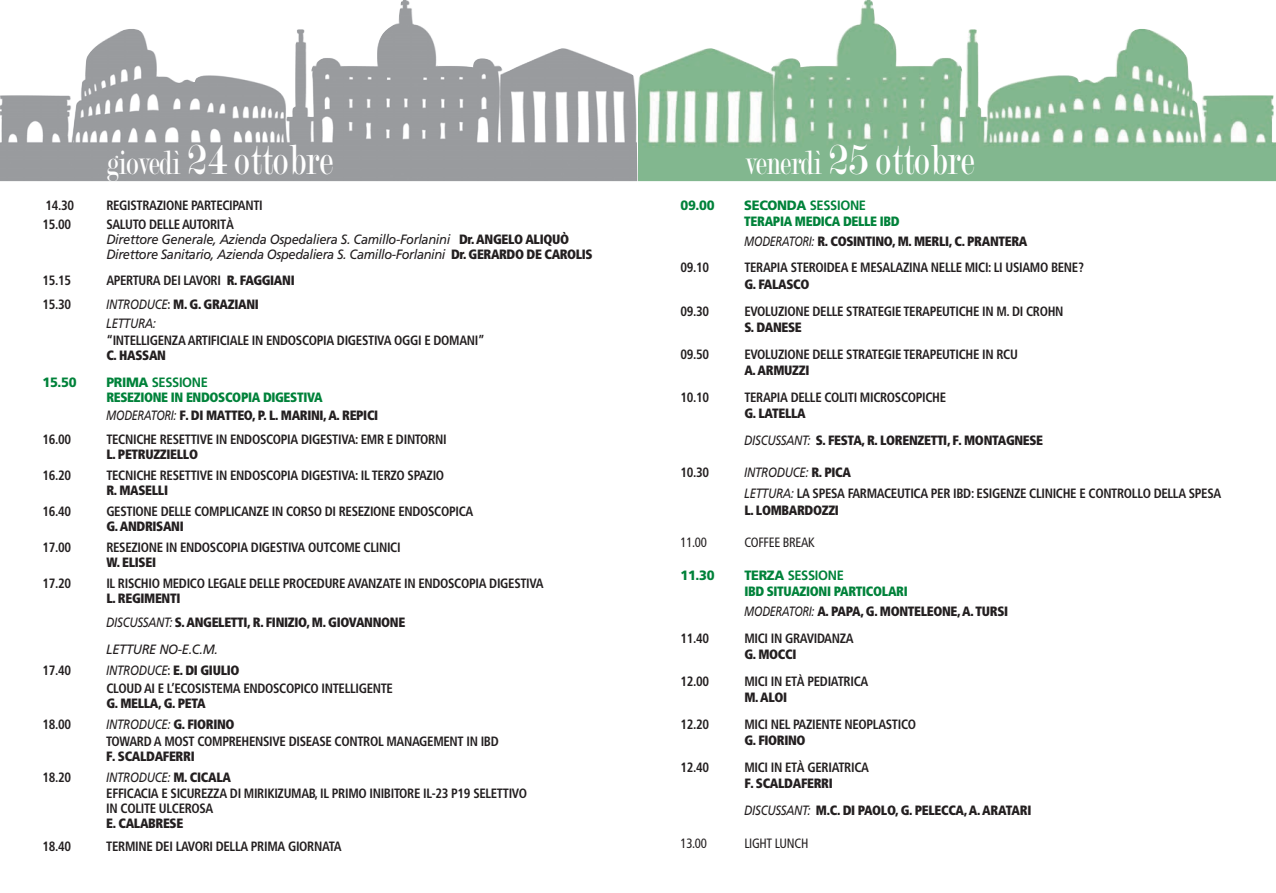
<style>
.page{position:relative;width:1276px;height:893px;background:#fff}
.page>*{position:absolute;margin:0;border:0;box-sizing:border-box;transform-origin:0 0}
.t1{font:45px "Modern";letter-spacing:.025em;color:#fff}
.t2{font:700 condensed 13.5px/16.5px "Frutiger";letter-spacing:-.025em;color:#231f20;scale:.95 1}
.t3{font:900 condensed 13.5px/26.7px "Frutiger";letter-spacing:-.025em;color:#231f20;scale:.95 1}
.t4{font:italic 13.5px/15px "Frutiger";letter-spacing:-.025em;color:#231f20;scale:.95 1}
.t5{font:900 condensed 13.5px/16.4px "Frutiger";letter-spacing:-.025em;color:#00823a;scale:.95 1}
.t6{font:700 condensed 13.5px/18px "Frutiger";letter-spacing:-.025em;color:#231f20;scale:.85 1}
.t7{font:condensed 13.5px "Frutiger";letter-spacing:-.025em;color:#231f20;scale:.95 1}
.t8{font:italic 13.5px/19.5px "Frutiger";letter-spacing:-.025em;color:#231f20;scale:.85 1}
.t9{font:900 13.5px "Frutiger";letter-spacing:-.025em;color:#00823a;scale:.95 1}
.s1{font-size:36px}
.s2{font-weight:700;font-style:normal;font-stretch:condensed}
.s3{font-weight:900;font-style:normal;font-stretch:condensed}
.s4{font-weight:900}
.s5{font-stretch:normal}
.s6{font-weight:700;font-stretch:normal}
.s7{font-weight:400;font-style:italic;font-stretch:normal}
</style>
<div class="page">
<img style="left:0;top:0;width:1276px;height:181px">
<h1 class="t1" style="left:107px;top:137px;width:228px"><span class="s1">giovedì</span> 24 ottobre</h1>
<h1 class="t1" style="left:745px;top:137px;width:231px"><span class="s1">venerdì</span> 25 ottobre</h1>
<p class="t2" style="left:46px;top:198px;width:32px">14.30</p>
<p class="t2" style="left:106px;top:198px;width:166px">REGISTRAZIONE PARTECIPANTI</p>
<p class="t2" style="left:43px;top:218px;width:32px">15.00</p>
<p class="t4" style="left:106px;top:218px;width:513px"><span class="s2">SALUTO DELLE AUTORITÀ<br></span>Direttore Generale, Azienda Ospedaliera S. Camillo-Forlanini <span class="s3">Dr. ANGELO ALIQUÒ<br></span>Direttore Sanitario, Azienda Ospedaliera S. Camillo-Forlanini <span class="s3">Dr. GERARDO DE CAROLIS</span></p>
<p class="t2" style="left:43px;top:273px;width:32px">15.15</p>
<p class="t2" style="left:106px;top:273px;width:200px">APERTURA DEI LAVORI <span class="s4">R. FAGGIANI</span></p>
<p class="t2" style="left:43px;top:297px;width:32px">15.30</p>
<p class="t8" style="left:106px;top:296px;width:181px">INTRODUCE<span class="s2">:</span> <span class="s3">M. G. GRAZIANI<br></span>LETTURA:</p>
<p class="t2" style="left:106px;top:333px;width:400px">“INTELLIGENZA ARTIFICIALE IN ENDOSCOPIA DIGESTIVA OGGI E DOMANI”</p>
<p class="t3" style="left:106px;top:343px;width:64px">C. HASSAN</p>
<p class="t9" style="left:43px;top:377px;width:37px">15.50</p>
<p class="t5" style="left:106px;top:376px;width:229px;line-height:15px"><span class="s5">PRIMA</span> <span class="s6">SESSIONE<br></span>RESEZIONE IN ENDOSCOPIA DIGESTIVA</p>
<p class="t3" style="left:106px;top:403px;width:288px"><span class="s7">MODERATORI:</span> F. DI MATTEO, P. L. MARINI, A. REPICI</p>
<p class="t2" style="left:43px;top:432px;width:32px">16.00</p>
<p class="t2" style="left:106px;top:432px;width:360px">TECNICHE RESETTIVE IN ENDOSCOPIA DIGESTIVA: EMR E DINTORNI</p>
<p class="t3" style="left:106px;top:442px;width:98px">L. PETRUZZIELLO</p>
<p class="t2" style="left:43px;top:468px;width:32px">16.20</p>
<p class="t2" style="left:106px;top:468px;width:357px">TECNICHE RESETTIVE IN ENDOSCOPIA DIGESTIVA: IL TERZO SPAZIO</p>
<p class="t3" style="left:106px;top:478px;width:66px">R. MASELLI</p>
<p class="t2" style="left:43px;top:504px;width:32px">16.40</p>
<p class="t2" style="left:106px;top:504px;width:388px">GESTIONE DELLE COMPLICANZE IN CORSO DI RESEZIONE ENDOSCOPICA</p>
<p class="t3" style="left:106px;top:514px;width:83px">G. ANDRISANI</p>
<p class="t2" style="left:43px;top:540px;width:32px">17.00</p>
<p class="t2" style="left:106px;top:540px;width:311px">RESEZIONE IN ENDOSCOPIA DIGESTIVA OUTCOME CLINICI</p>
<p class="t3" style="left:106px;top:550px;width:54px">W. ELISEI</p>
<p class="t2" style="left:43px;top:576px;width:32px">17.20</p>
<p class="t2" style="left:106px;top:576px;width:462px">IL RISCHIO MEDICO LEGALE DELLE PROCEDURE AVANZATE IN ENDOSCOPIA DIGESTIVA</p>
<p class="t3" style="left:106px;top:587px;width:316px;line-height:24px">L. REGIMENTI<br><span class="s7">DISCUSSANT:</span> S. ANGELETTI, R. FINIZIO, M. GIOVANNONE</p>
<p class="t4" style="left:106px;top:643px;width:119px">LETTURE NO-E.C.M.</p>
<p class="t2" style="left:43px;top:663px;width:32px">17.40</p>
<p class="t6" style="left:106px;top:662px;width:339px"><span class="s7">INTRODUCE</span>: <span class="s4">E. DI GIULIO<br></span>CLOUD AI E L’ECOSISTEMA ENDOSCOPICO INTELLIGENTE</p>
<p class="t3" style="left:106px;top:691px;width:106px">G. MELLA, G. PETA</p>
<p class="t2" style="left:43px;top:717px;width:32px">18.00</p>
<p class="t2" style="left:106px;top:717px;width:415px"><span class="s7">INTRODUCE:</span> <span class="s4">G. FIORINO<br></span>TOWARD A MOST COMPREHENSIVE DISEASE CONTROL MANAGEMENT IN IBD</p>
<p class="t3" style="left:106px;top:744px;width:95px">F. SCALDAFERRI</p>
<p class="t2" style="left:43px;top:770px;width:32px">18.20</p>
<p class="t2" style="left:106px;top:770px;width:444px"><span class="s7">INTRODUCE:</span> <span class="s4">M. CICALA<br></span>EFFICACIA E SICUREZZA DI MIRIKIZUMAB, IL PRIMO INIBITORE IL-23 P19 SELETTIVO</p>
<p class="t2" style="left:106px;top:801px;width:114px">IN COLITE ULCEROSA</p>
<p class="t3" style="left:106px;top:811px;width:83px">E. CALABRESE</p>
<p class="t2" style="left:43px;top:839px;width:32px">18.40</p>
<p class="t2" style="left:106px;top:839px;width:249px">TERMINE DEI LAVORI DELLA PRIMA GIORNATA</p>
<p class="t9" style="left:680px;top:200px;width:37px">09.00</p>
<p class="t5" style="left:744px;top:198px;width:165px"><span class="s5">SECONDA</span> <span class="s6">SESSIONE<br></span>TERAPIA MEDICA DELLE IBD</p>
<p class="t3" style="left:744px;top:229px;width:299px"><span class="s7">MODERATORI:</span> R. COSINTINO, M. MERLI, C. PRANTERA</p>
<p class="t2" style="left:680px;top:261px;width:32px">09.10</p>
<p class="t2" style="left:744px;top:261px;width:359px">TERAPIA STEROIDEA E MESALAZINA NELLE MICI: LI USIAMO BENE?</p>
<p class="t3" style="left:744px;top:272px;width:70px">G. FALASCO</p>
<p class="t2" style="left:680px;top:304px;width:32px">09.30</p>
<p class="t2" style="left:744px;top:304px;width:337px">EVOLUZIONE DELLE STRATEGIE TERAPEUTICHE IN M. DI CROHN</p>
<p class="t3" style="left:744px;top:315px;width:62px">S. DANESE</p>
<p class="t2" style="left:680px;top:347px;width:32px">09.50</p>
<p class="t2" style="left:744px;top:347px;width:289px">EVOLUZIONE DELLE STRATEGIE TERAPEUTICHE IN RCU</p>
<p class="t3" style="left:744px;top:358px;width:70px">A. ARMUZZI</p>
<p class="t2" style="left:680px;top:390px;width:32px">10.10</p>
<p class="t2" style="left:744px;top:390px;width:214px">TERAPIA DELLE COLITI MICROSCOPICHE</p>
<p class="t3" style="left:744px;top:401px;width:316px">G. LATELLA<br><span class="s7">DISCUSSANT:</span> S. FESTA, R. LORENZETTI, F. MONTAGNESE</p>
<p class="t2" style="left:680px;top:466px;width:32px">10.30</p>
<p class="t2" style="left:744px;top:463px;width:503px;line-height:20.9px"><span class="s7">INTRODUCE:</span> <span class="s4">R. PICA<br></span><span class="s7">LETTURA:</span> LA SPESA FARMACEUTICA PER IBD: ESIGENZE CLINICHE E CONTROLLO DELLA SPESA</p>
<p class="t3" style="left:744px;top:498px;width:101px">L. LOMBARDOZZI</p>
<p class="t7" style="left:680px;top:537px;width:29px">11.00</p>
<p class="t7" style="left:744px;top:537px;width:76px">COFFEE BREAK</p>
<p class="t9" style="left:680px;top:570px;width:37px">11.30</p>
<p class="t5" style="left:744px;top:568px;width:174px"><span class="s5">TERZA</span> <span class="s6">SESSIONE<br></span>IBD SITUAZIONI PARTICOLARI</p>
<p class="t3" style="left:744px;top:599px;width:279px"><span class="s7">MODERATORI:</span> A. PAPA, G. MONTELEONE, A. TURSI</p>
<p class="t2" style="left:680px;top:631px;width:32px">11.40</p>
<p class="t2" style="left:744px;top:631px;width:117px">MICI IN GRAVIDANZA</p>
<p class="t3" style="left:744px;top:642px;width:56px">G. MOCCI</p>
<p class="t2" style="left:680px;top:674px;width:32px">12.00</p>
<p class="t2" style="left:744px;top:674px;width:132px">MICI IN ETÀ PEDIATRICA</p>
<p class="t3" style="left:744px;top:685px;width:47px">M. ALOI</p>
<p class="t2" style="left:680px;top:717px;width:32px">12.20</p>
<p class="t2" style="left:744px;top:717px;width:182px">MICI NEL PAZIENTE NEOPLASTICO</p>
<p class="t3" style="left:744px;top:728px;width:66px">G. FIORINO</p>
<p class="t2" style="left:680px;top:760px;width:32px">12.40</p>
<p class="t2" style="left:744px;top:760px;width:133px">MICI IN ETÀ GERIATRICA</p>
<p class="t3" style="left:744px;top:771px;width:304px">F. SCALDAFERRI<br><span class="s7">DISCUSSANT:</span> M.C. DI PAOLO, G. PELECCA, A. ARATARI</p>
<p class="t7" style="left:680px;top:837px;width:29px">13.00</p>
<p class="t7" style="left:744px;top:837px;width:69px">LIGHT LUNCH</p>
</div>
